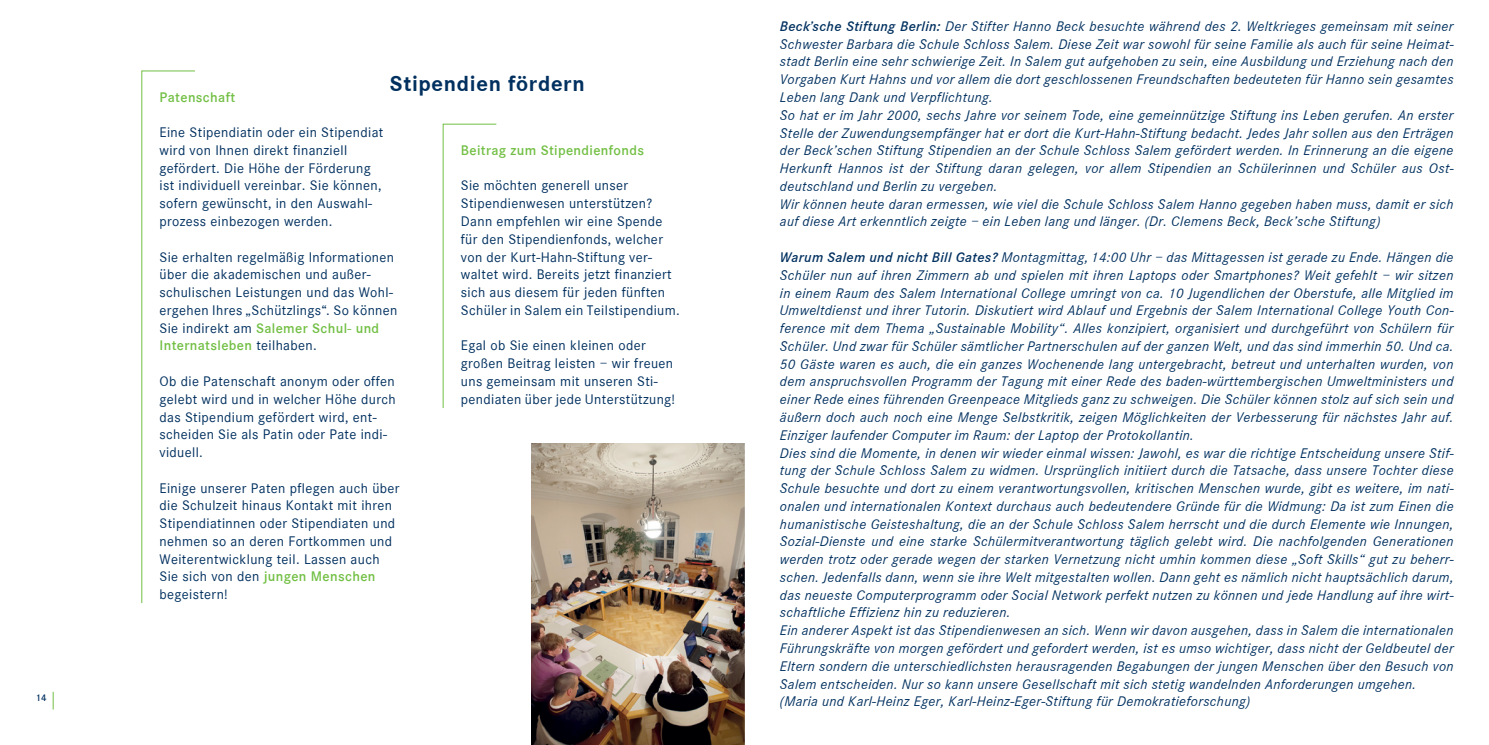
<style>
.page{position:relative;width:1489px;height:745px;background:#fff}
.page>*{position:absolute;margin:0;border:0;box-sizing:border-box;transform-origin:0 0}
.t1{font:22.5px "Corporate S Bold";letter-spacing:.03em;color:#00305f}
.t2{font:italic 14.38px/17.8px "Corporate S Regular";letter-spacing:.025em;color:#00305f}
.t3{font:14.38px/17.8px "Corporate S Regular";letter-spacing:.025em;color:#00305f}
.t4{font:14.38px/17.8px "Corporate S Demi";letter-spacing:.025em;color:#72bf44}
.t5{font:10px "Corporate S Demi";color:#00305f}
.s1{font-family:"Corporate S Regular";color:#00305f}
.s2{font-family:"Corporate S Demi"}
</style>
<div class="page">
<svg style="left:442px;top:123px;width:55px;height:285px"></svg>
<svg style="left:141px;top:70px;width:54px;height:533px"></svg>
<img style="left:531px;top:443px;width:213px;height:301px">
<svg style="left:53px;top:691px;width:1px;height:18px"></svg>
<p class="t5" style="left:35px;top:691px;width:13px">14</p>
<h1 class="t1" style="left:390px;top:71px;width:196px">Stipendien fördern</h1>
<p class="t4" style="left:159px;top:88px;width:77px">Patenschaft</p>
<p class="t3" style="left:159px;top:124px;width:225px">Eine Stipendiatin oder ein Stipendiat wird von Ihnen direkt finanziell gefördert. Die Höhe der Förderung ist individuell vereinbar. Sie können, sofern gewünscht, in den Auswahl&shy;prozess einbezogen werden.</p>
<p class="t3" style="left:159px;top:248px;width:239px">Sie erhalten regelmäßig Informationen über die akademischen und außer&shy;schulischen Leistungen und das Wohl&shy;ergehen Ihres „Schützlings“. So können</p>
<p class="t4" style="left:159px;top:319px;width:221px"><span class="s1">Sie indirekt am</span> Salemer Schul- und<br>Internatsleben <span class="s1">teilhaben.</span></p>
<p class="t3" style="left:159px;top:372px;width:238px">Ob die Patenschaft anonym oder offen gelebt wird und in welcher Höhe durch das Stipendium gefördert wird, ent&shy;scheiden Sie als Patin oder Pate indi&shy;viduell.</p>
<p class="t3" style="left:159px;top:479px;width:241px">Einige unserer Paten pflegen auch über die Schulzeit hinaus Kontakt mit ihren Stipendiatinnen oder Stipendiaten und nehmen so an deren Fortkommen und Weiterentwicklung teil. Lassen auch</p>
<p class="t4" style="left:159px;top:567px;width:217px"><span class="s1">Sie sich von den</span> jungen Menschen</p>
<p class="t3" style="left:159px;top:585px;width:70px">begeistern!</p>
<p class="t4" style="left:461px;top:141px;width:185px">Beitrag zum Stipendienfonds</p>
<p class="t3" style="left:461px;top:177px;width:220px">Sie möchten generell unser Stipendienwesen unterstützen?<br>Dann empfehlen wir eine Spende für den Stipendienfonds, welcher von der Kurt-Hahn-Stiftung ver&shy;waltet wird. Bereits jetzt finanziert sich aus diesem für jeden fünften Schüler in Salem ein Teilstipendium.</p>
<p class="t3" style="left:461px;top:337px;width:216px">Egal ob Sie einen kleinen oder großen Beitrag leisten – wir freuen uns gemeinsam mit unseren Sti&shy;pendiaten über jede Unterstützung!</p>
<p class="t2" style="left:780px;top:17px;width:675px"><span class="s2">Beck’sche Stiftung Berlin:</span> Der Stifter Hanno Beck besuchte während des 2. Weltkrieges gemeinsam mit seiner Schwester Barbara die Schule Schloss Salem. Diese Zeit war sowohl für seine Familie als auch für seine Heimat&shy;stadt Berlin eine sehr schwierige Zeit. In Salem gut aufgehoben zu sein, eine Ausbildung und Erziehung nach den Vorgaben Kurt Hahns und vor allem die dort geschlossenen Freundschaften bedeuteten für Hanno sein gesamtes Leben lang Dank und Verpflichtung.<br>So hat er im Jahr 2000, sechs Jahre vor seinem Tode, eine gemeinnützige Stiftung ins Leben gerufen. An erster Stelle der Zuwendungsempfänger hat er dort die Kurt-Hahn-Stiftung bedacht. Jedes Jahr sollen aus den Erträgen der Beck’schen Stiftung Stipendien an der Schule Schloss Salem gefördert werden. In Erinnerung an die eigene Herkunft Hannos ist der Stiftung daran gelegen, vor allem Stipendien an Schülerinnen und Schüler aus Ost&shy;deutschland und Berlin zu vergeben.<br>Wir können heute daran ermessen, wie viel die Schule Schloss Salem Hanno gegeben haben muss, damit er sich auf diese Art erkenntlich zeigte – ein Leben lang und länger. (Dr. Clemens Beck, Beck’sche Stiftung)</p>
<p class="t2" style="left:780px;top:248px;width:675px"><span class="s2">Warum Salem und nicht Bill Gates?</span> Montagmittag, 14:00 Uhr – das Mittagessen ist gerade zu Ende. Hängen die Schüler nun auf ihren Zimmern ab und spielen mit ihren Laptops oder Smartphones? Weit gefehlt – wir sitzen in einem Raum des Salem International College umringt von ca. 10 Jugendlichen der Oberstufe, alle Mitglied im Umweltdienst und ihrer Tutorin. Diskutiert wird Ablauf und Ergebnis der Salem International College Youth Con&shy;ference mit dem Thema „Sustainable Mobility“. Alles konzipiert, organisiert und durchgeführt von Schülern für Schüler. Und zwar für Schüler sämtlicher Partnerschulen auf der ganzen Welt, und das sind immerhin 50. Und ca.<br>50 Gäste waren es auch, die ein ganzes Wochenende lang untergebracht, betreut und unterhalten wurden, von dem anspruchsvollen Programm der Tagung mit einer Rede des baden-württembergischen Umweltministers und einer Rede eines führenden Greenpeace Mitglieds ganz zu schweigen. Die Schüler können stolz auf sich sein und äußern doch auch noch eine Menge Selbstkritik, zeigen Möglichkeiten der Verbesserung für nächstes Jahr auf.<br>Einziger laufender Computer im Raum: der Laptop der Protokollantin.<br>Dies sind die Momente, in denen wir wieder einmal wissen: Jawohl, es war die richtige Entscheidung unsere Stif&shy;tung der Schule Schloss Salem zu widmen. Ursprünglich initiiert durch die Tatsache, dass unsere Tochter diese Schule besuchte und dort zu einem verantwortungsvollen, kritischen Menschen wurde, gibt es weitere, im nati&shy;onalen und internationalen Kontext durchaus auch bedeutendere Gründe für die Widmung: Da ist zum Einen die humanistische Geisteshaltung, die an der Schule Schloss Salem herrscht und die durch Elemente wie Innungen, Sozial-Dienste und eine starke Schülermitverantwortung täglich gelebt wird. Die nachfolgenden Generationen werden trotz oder gerade wegen der starken Vernetzung nicht umhin kommen diese „Soft Skills“ gut zu beherr&shy;schen. Jedenfalls dann, wenn sie ihre Welt mitgestalten wollen. Dann geht es nämlich nicht hauptsächlich darum, das neueste Computerprogramm oder Social Network perfekt nutzen zu können und jede Handlung auf ihre wirt&shy;schaftliche Effizienz hin zu reduzieren.<br>Ein anderer Aspekt ist das Stipendienwesen an sich. Wenn wir davon ausgehen, dass in Salem die internationalen Führungskräfte von morgen gefördert und gefordert werden, ist es umso wichtiger, dass nicht der Geldbeutel der Eltern sondern die unterschiedlichsten herausragenden Begabungen der jungen Menschen über den Besuch von Salem entscheiden. Nur so kann unsere Gesellschaft mit sich stetig wandelnden Anforderungen umgehen. (Maria und Karl-Heinz Eger, Karl-Heinz-Eger-Stiftung für Demokratieforschung)</p>
</div>
